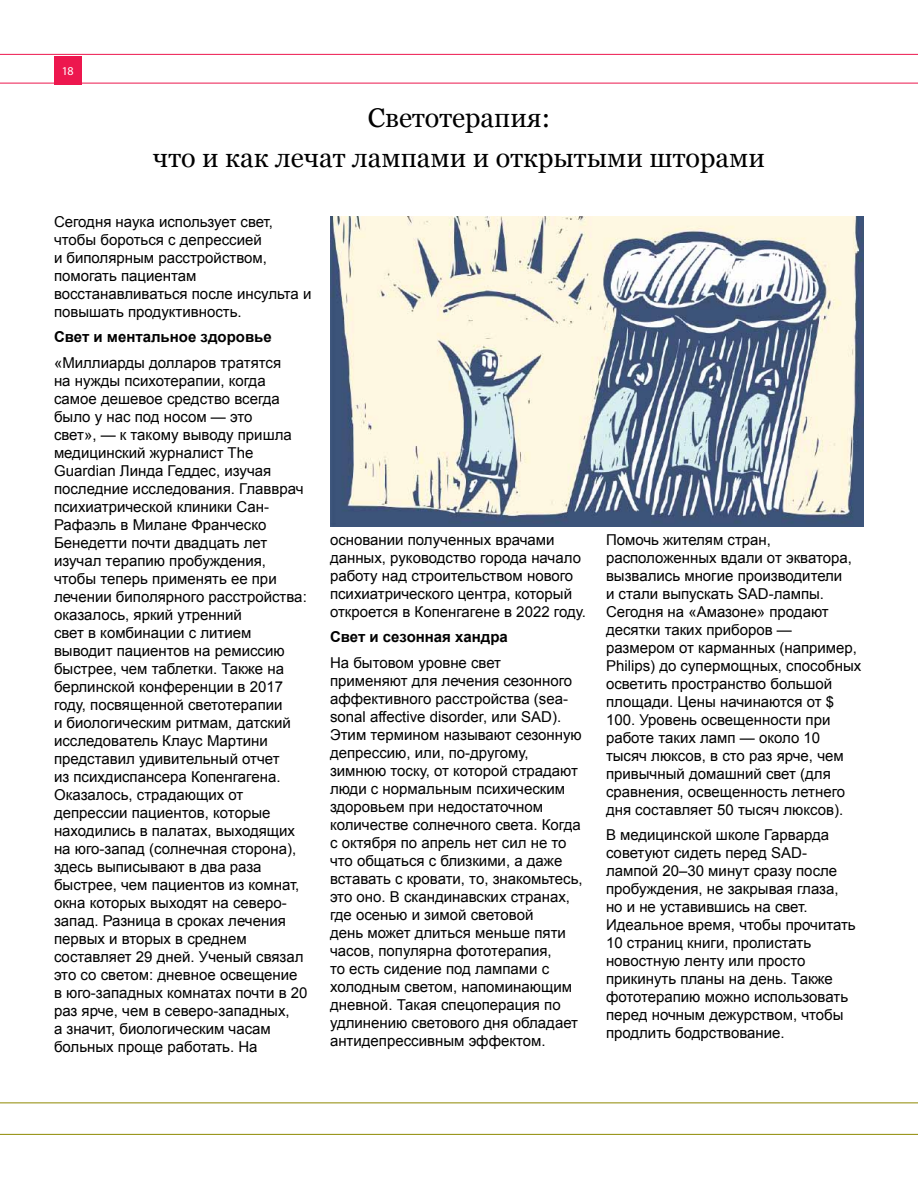
<style>
.page{position:relative;width:918px;height:1188px;background:#fff}
.page>*{position:absolute;margin:0;border:0;box-sizing:border-box;transform-origin:0 0}
.t1{font:27px/39.9px "Georgia";color:#000;text-align:center}
.t2{font:15px/18px "Arial";color:#000}
.t3{font:700 15px "Arial";color:#000}
.t4{font:12px "Myriad Pro";color:#fff}
</style>
<div class="page">
<div style="left:54px;top:56px;width:27px;height:28px;background:#ed174e"></div>
<hr style="left:0;top:54px;width:918px;height:1px;background:#ed174e">
<hr style="left:0;top:83px;width:918px;height:1px;background:#ed174e">
<hr style="left:0;top:1134px;width:918px;height:1px;background:#8e8901">
<hr style="left:0;top:1102px;width:918px;height:1px;background:#8e8901">
<img style="left:330px;top:216px;width:534px;height:310px">
<p class="t4" style="left:62px;top:63px;width:13px">18</p>
<h1 class="t1" style="left:153px;top:98px;width:613px">Светотерапия:<br>что и как лечат лампами и открытыми шторами</h1>
<p class="t2" style="left:54px;top:213px;width:259px">Сегодня наука использует свет, чтобы бороться с депрессией<br>и биполярным расстройством, помогать пациентам восстанавливаться после инсульта и повышать продуктивность.</p>
<p class="t3" style="left:54px;top:327px;width:219px">Свет и ментальное здоровье</p>
<p class="t2" style="left:54px;top:354px;width:255px">«Миллиарды долларов тратятся<br>на нужды психотерапии, когда самое дешевое средство всегда было у нас под носом — это<br>свет», — к такому выводу пришла медицинский журналист The<br>Guardian Линда Геддес, изучая последние исследования. Главврач психиатрической клиники Сан-<br>Рафаэль в Милане Франческо<br>Бенедетти почти двадцать лет изучал терапию пробуждения, чтобы теперь применять ее при лечении биполярного расстройства: оказалось, яркий утренний<br>свет в комбинации с литием выводит пациентов на ремиссию быстрее, чем таблетки. Также на берлинской конференции в 2017 году, посвященной светотерапии<br>и биологическим ритмам, датский исследователь Клаус Мартини представил удивительный отчет<br>из психдиспансера Копенгагена.<br>Оказалось, страдающих от депрессии пациентов, которые находились в палатах, выходящих на юго-запад (солнечная сторона), здесь выписывают в два раза быстрее, чем пациентов из комнат, окна которых выходят на северо&shy;запад. Разница в сроках лечения первых и вторых в среднем составляет 29 дней. Ученый связал это со светом: дневное освещение в юго-западных комнатах почти в 20 раз ярче, чем в северо-западных,<br>а значит, биологическим часам больных проще работать. На</p>
<p class="t2" style="left:330px;top:531px;width:257px">основании полученных врачами данных, руководство города начало работу над строительством нового психиатрического центра, который откроется в Копенгагене в 2022 году.</p>
<p class="t3" style="left:330px;top:627px;width:179px">Свет и сезонная хандра</p>
<p class="t2" style="left:330px;top:654px;width:254px">На бытовом уровне свет<br>применяют для лечения сезонного аффективного расстройства (sea&shy;sonal affective disorder, или SAD).<br>Этим термином называют сезонную депрессию, или, по-другому, зимнюю тоску, от которой страдают люди с нормальным психическим здоровьем при недостаточном количестве солнечного света. Когда с октября по апрель нет сил не то что общаться с близкими, а даже вставать с кровати, то, знакомьтесь, это оно. В скандинавских странах, где осенью и зимой световой<br>день может длиться меньше пяти часов, популярна фототерапия,<br>то есть сидение под лампами с холодным светом, напоминающим дневной. Такая спецоперация по удлинению светового дня обладает антидепрессивным эффектом.</p>
<p class="t2" style="left:606px;top:531px;width:257px">Помочь жителям стран, расположенных вдали от экватора, вызвались многие производители<br>и стали выпускать SAD-лампы.<br>Сегодня на «Амазоне» продают десятки таких приборов — размером от карманных (например,<br>Philips) до супермощных, способных осветить пространство большой площади. Цены начинаются от $<br>100. Уровень освещенности при работе таких ламп — около 10 тысяч люксов, в сто раз ярче, чем привычный домашний свет (для сравнения, освещенность летнего дня составляет 50 тысяч люксов).</p>
<p class="t2" style="left:606px;top:826px;width:251px">В медицинской школе Гарварда советуют сидеть перед SAD&shy;лампой 20–30 минут сразу после пробуждения, не закрывая глаза, но и не уставившись на свет.<br>Идеальное время, чтобы прочитать<br>10 страниц книги, пролистать новостную ленту или просто прикинуть планы на день. Также фототерапию можно использовать перед ночным дежурством, чтобы продлить бодрствование.</p>
</div>
